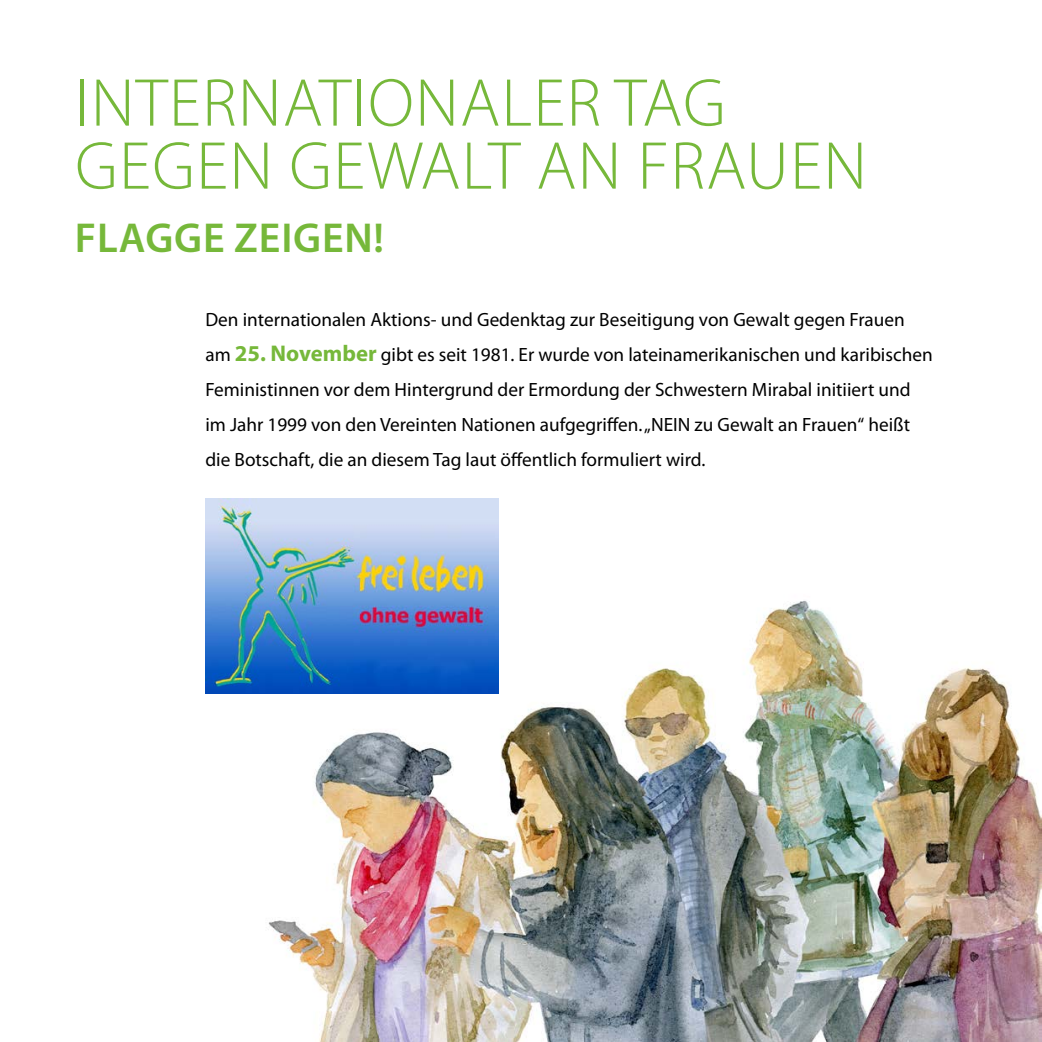
<style>
.page{position:relative;width:1042px;height:1042px;background:#fff}
.page>*{position:absolute;margin:0;border:0;box-sizing:border-box;transform-origin:0 0}
.t1{font:300 68.25px/63px "Myriad Pro";letter-spacing:.02em;color:#76b83a}
.t2{font:600 42px "Myriad Pro";letter-spacing:.02em;color:#76b83a}
.t3{font:19.25px/35px "Myriad Pro";color:#000}
.s1{font-weight:700;font-size:22.75px;color:#76b83a}
</style>
<div class="page">
<img style="left:268px;top:581px;width:774px;height:461px">
<img style="left:205px;top:499px;width:293px;height:195px">
<h1 class="t1" style="left:75px;top:71px;width:793px">INTERNATIONALER TAG<br>GEGEN GEWALT AN FRAUEN</h1>
<h2 class="t2" style="left:75px;top:211px;width:311px">FLAGGE ZEIGEN!</h2>
<p class="t3" style="left:205px;top:302px;width:729px">Den internationalen Aktions- und Gedenktag zur Beseitigung von Gewalt gegen Frauen am <span class="s1">25. November</span> gibt es seit 1981. Er wurde von lateinamerikanischen und karibischen Feministinnen vor dem Hintergrund der Ermordung der Schwestern Mirabal initiiert und im Jahr 1999 von den Vereinten Nationen aufgegriffen. „NEIN zu Gewalt an Frauen“ heißt die Botschaft, die an diesem Tag laut öffentlich formuliert wird.</p>
</div>
